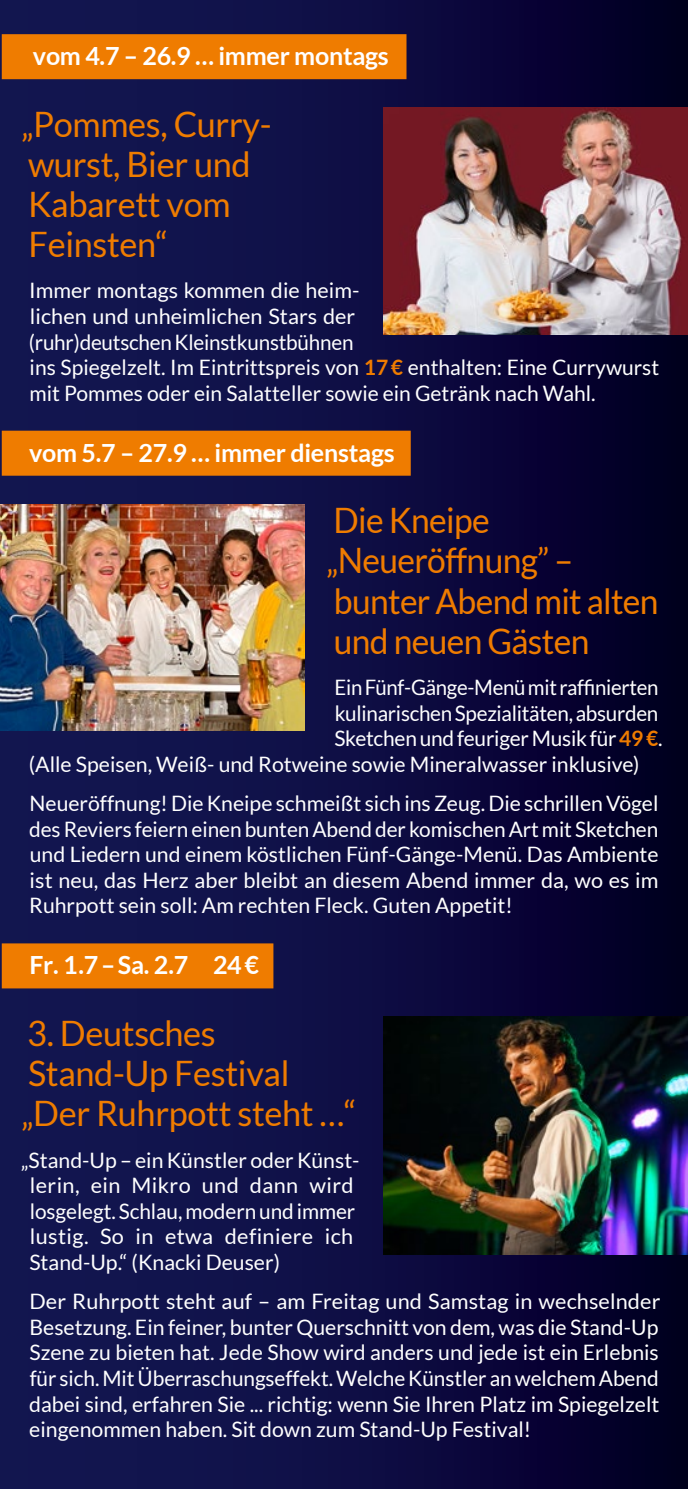
<style>
.page{position:relative;width:688px;height:1489px;background:#fff}
.page>*{position:absolute;margin:0;border:0;box-sizing:border-box;transform-origin:0 0}
.t1{font:35px/40px "Lato";letter-spacing:-.01em;color:#ef7c00}
.t2{font:35px/40px "Lato";letter-spacing:-.01em;color:#ef7c00;scale:.96 1}
.t3{font:700 25px "Lato";letter-spacing:-.01em;color:#fff}
.t4{font:21.25px/25.5px "Lato";color:#fff}
.t5{font:21.25px "Lato";color:#fff;scale:.96 1}
.s1{font-weight:700;color:#ef7c00}
</style>
<div class="page">
<div style="left:0;top:0;width:687px;height:1488px;background:linear-gradient(to right,#161a58,#040028)"></div>
<div style="left:2px;top:34px;width:404px;height:45px;background:#ef7c00"></div>
<div style="left:2px;top:430px;width:408px;height:45px;background:#ef7c00"></div>
<div style="left:2px;top:943px;width:271px;height:45px;background:#ef7c00"></div>
<img style="left:383px;top:108px;width:304px;height:226px">
<img style="left:0;top:504px;width:305px;height:227px">
<img style="left:383px;top:1016px;width:304px;height:238px">
<p class="t3" style="left:33px;top:42px;width:357px">vom 4.7 – 26.9 … immer montags</p>
<h1 class="t1" style="left:21px;top:104px;width:252px">„Pommes, -Curry&shy;wurst, Bier und<br>Kabarett vom<br>Feinsten“</h1>
<p class="t4" style="left:29px;top:278px;width:631px">Immer montags kommen die heim-<br>lichen und unheimlichen Stars der (ruhr)deutschenKleinstkunstbühnen<br>ins Spiegelzelt. Im Eintrittspreis von <span class="s1">17€</span> enthalten: Eine Currywurst mit -Pommes oder ein Salatteller sowie ein Getränk nach Wahl.</p>
<p class="t3" style="left:29px;top:438px;width:367px">vom 5.7 – 27.9 … immer dienstags</p>
<h1 class="t2" style="left:326px;top:500px;width:347px">Die Kneipe „Neueröffnung” – bunter Abend mit -alten und neuen Gästen</h1>
<p class="t5" style="left:334px;top:675px;width:339px">EinFünf-Gänge-Menümit raffinierten</p>
<p class="t4" style="left:334px;top:700px;width:325px">kulinarischenSpezialitäten,absurden</p>
<p class="t4" style="left:334px;top:725px;width:329px">SketchenundfeurigerMusik für<span class="s1">49 €</span>.</p>
<p class="t4" style="left:29px;top:751px;width:612px">(Alle Speisen, Weiß- und Rotweine sowie Mineralwasser inklusive)</p>
<p class="t4" style="left:29px;top:790px;width:630px;text-align:justify">Neueröffnung!DieKneipe schmeißt sich insZeug. Die schrillenVögel desReviers feiern einen buntenAbend der komischenArt mit Sketchen und Liedern und einem köstlichen Fünf-Gänge-Menü. Das Ambiente ist neu, das Herz aber bleibt an diesem Abend immer da, wo es im Ruhrpott sein soll: Am rechten Fleck. Guten Appetit!</p>
<p class="t3" style="left:30px;top:950px;width:231px">Fr. 1.7–Sa. 2.7 24€</p>
<h1 class="t1" style="left:21px;top:1013px;width:337px">3. Deutsches<br>Stand-Up Festival „Der Ruhrpott -steht …“</h1>
<p class="t4" style="left:29px;top:1146px;width:331px;text-indent:-8px">„Stand-Up – einKünstler oderKünst&shy;lerin, ein Mikro und dann wird losgelegt. Schlau, modern und -immer lustig. So in etwa definiere ich<br>Stand-Up.“ (Knacki Deuser)</p>
<p class="t4" style="left:29px;top:1288px;width:632px;text-align:justify">Der Ruhrpott steht auf – am Freitag und Samstag in wechselnder Besetzung. Ein feiner, bunter Querschnitt von dem, was die Stand-Up Szene zu bieten hat. Jede Show wird anders und jede ist ein Erlebnis für sich.MitÜberraschungseffekt.WelcheKünstler anwelchem Abend dabei sind, erfahren Sie ... richtig: wenn Sie Ihren Platz im Spiegelzelt eingenommen haben. Sit down zum Stand-Up Festival!</p>
</div>
